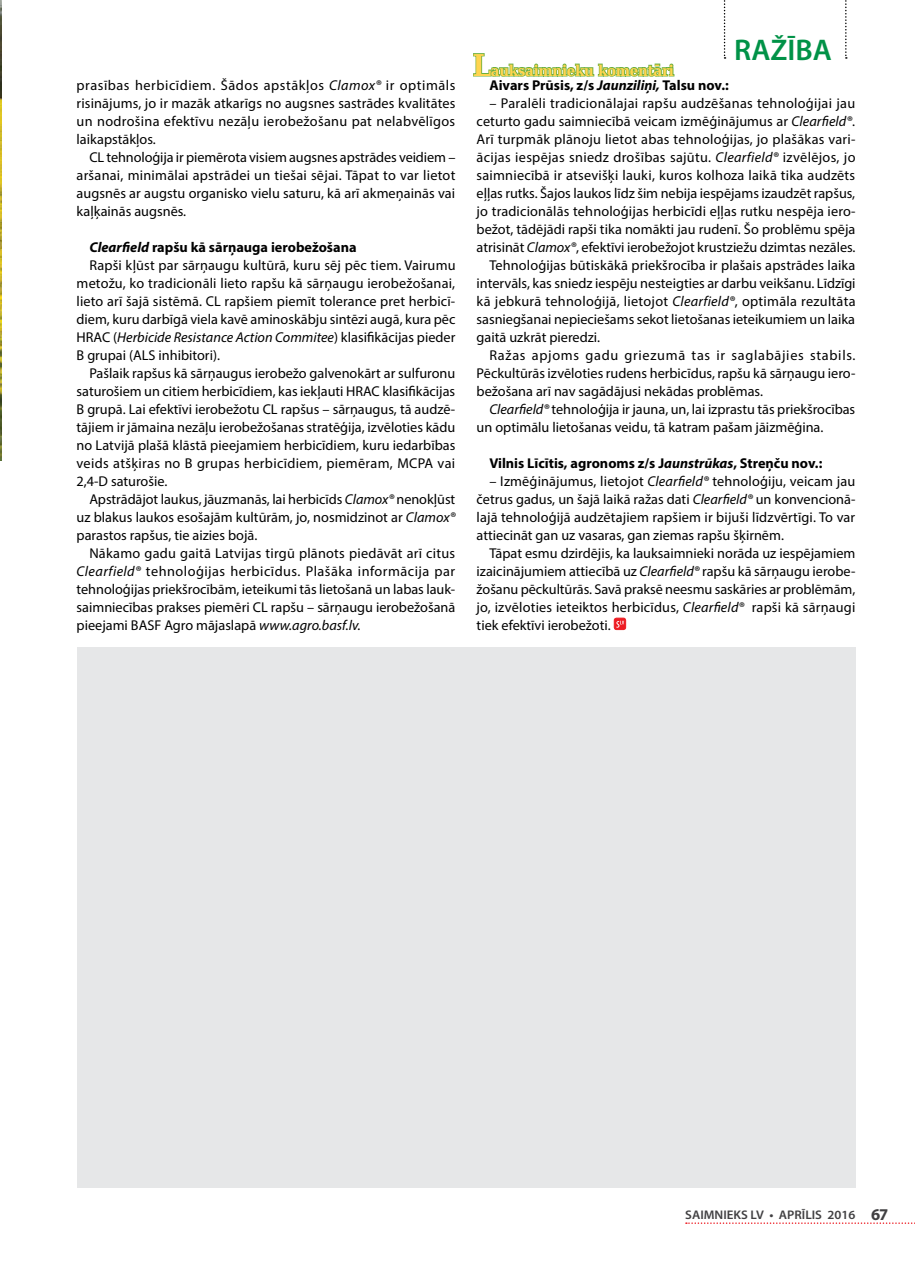
<style>
.page{position:relative;width:915px;height:1263px;background:#fff}
.page>*{position:absolute;margin:0;border:0;box-sizing:border-box;transform-origin:0 0}
.t1{font:600 30px "Myriad Pro";color:#009247}
.t2{font:700 15px "DejaVu Serif Condensed";letter-spacing:-.02em;color:#ffd44f}
.t3{font:14.25px/18px "Myriad Pro";color:#000;text-align:justify}
.t4{font:14.25px "Myriad Pro";letter-spacing:.02em;color:#000}
.t5{font:700 14.25px "Myriad Pro";color:#000}
.t6{font:italic 14.25px "Myriad Pro";color:#000}
.t7{font:14.25px "Myriad Pro";letter-spacing:.035em;color:#000}
.t8{font:14.25px "Myriad Pro";letter-spacing:.05em;color:#000}
.t9{font:600 12.6px "Myriad Pro";color:#414042;scale:1.04 1}
.s1{font-style:italic}
.s2{font-style:normal}
.s3{font-size:30px}
.s4{font-weight:700;font-size:16.5px}
</style>
<div class="page">
<img style="left:0;top:0;width:1px;height:461px">
<svg style="left:845px;top:0;width:1px;height:59px"></svg>
<svg style="left:723px;top:0;width:2px;height:59px"></svg>
<svg style="left:614px;top:618px;width:11px;height:12px"></svg>
<div style="left:613px;top:618px;width:13px;height:12px;border:1px solid #ed1d24;border-radius:2px"></div>
<svg style="left:616px;top:621px;width:8px;height:7px"></svg>
<div style="left:77px;top:648px;width:778px;height:540px;background:#e6e7e8"></div>
<svg style="left:473px;top:53px;width:202px;height:24px"></svg>
<svg style="left:685px;top:1222px;width:230px;height:2px"></svg>
<p class="t3" style="left:77px;top:76px;width:380px">prasības herbicīdiem. Šādos apstākļos <span class="s1">Clamox®</span> ir optimāls risinājums, jo ir mazāk atkarīgs no augsnes sastrādes kvalitātes un nodrošina efektīvu nezāļu ierobežošanu pat nelabvēlīgos laikapstākļos.</p>
<p class="t3" style="left:77px;top:148px;width:380px;text-indent:13px">CL tehnoloģija ir piemērota visiem augsnes apstrādes veidiem – aršanai, minimālai apstrādei un tiešai sējai. Tāpat to var lietot augsnēs ar augstu organisko vielu saturu, kā arī akmeņainās vai kaļķainās augsnēs.</p>
<p class="t5" style="left:89px;top:238px;width:268px"><span class="s1">Clearfield</span> rapšu kā sārņauga ierobežošana</p>
<p class="t3" style="left:89px;top:256px;width:367px">Rapši kļūst par sārņaugu kultūrā, kuru sēj pēc tiem. Vairumu</p>
<p class="t3" style="left:77px;top:274px;width:380px">metožu, ko tradicionāli lieto rapšu kā sārņaugu ierobežošanai,</p>
<p class="t3" style="left:77px;top:292px;width:380px">lieto arī šajā sistēmā. CL rapšiem piemīt tolerance pret herbicī-</p>
<p class="t3" style="left:77px;top:310px;width:380px">diem, kuru darbīgā viela kavē aminoskābju sintēzi augā, kura pēc</p>
<p class="t6" style="left:77px;top:328px;width:380px"><span class="s2">HRAC (</span>Herbicide Resistance Action Commitee<span class="s2">) klasifikācijas pieder</span></p>
<p class="t3" style="left:77px;top:346px;width:145px">B grupai (ALS inhibitori).</p>
<p class="t3" style="left:89px;top:364px;width:367px">Pašlaik rapšus kā sārņaugus ierobežo galvenokārt ar sulfuronu</p>
<p class="t3" style="left:77px;top:382px;width:380px">saturošiem un citiem herbicīdiem, kas iekļauti HRAC klasifikācijas</p>
<p class="t3" style="left:77px;top:400px;width:380px">B grupā. Lai efektīvi ierobežotu CL rapšus – sārņaugus, tā audzē-</p>
<p class="t3" style="left:77px;top:418px;width:380px">tājiem ir jāmaina nezāļu ierobežošanas stratēģija, izvēloties kādu</p>
<p class="t3" style="left:77px;top:436px;width:380px">no Latvijā plašā klāstā pieejamiem herbicīdiem, kuru iedarbības</p>
<p class="t4" style="left:77px;top:454px;width:380px">veids atšķiras no B grupas herbicīdiem, piemēram, MCPA vai</p>
<p class="t3" style="left:77px;top:472px;width:92px">2,4-D saturošie.</p>
<p class="t3" style="left:89px;top:490px;width:367px">Apstrādājot laukus, jāuzmanās, lai herbicīds <span class="s1">Clamox®</span> nenokļūst</p>
<p class="t3" style="left:77px;top:508px;width:380px">uz blakus laukos esošajām kultūrām, jo, nosmidzinot ar <span class="s1">Clamox®</span></p>
<p class="t3" style="left:77px;top:526px;width:182px">parastos rapšus, tie aizies bojā.</p>
<p class="t3" style="left:89px;top:544px;width:367px">Nākamo gadu gaitā Latvijas tirgū plānots piedāvāt arī citus</p>
<p class="t7" style="left:77px;top:562px;width:380px"><span class="s1">Clearfield®</span> tehnoloģijas herbicīdus. Plašāka informācija par</p>
<p class="t3" style="left:77px;top:580px;width:380px">tehnoloģijas priekšrocībām, ieteikumi tās lietošanā un labas lauk-</p>
<p class="t3" style="left:77px;top:598px;width:380px">saimniecības prakses piemēri CL rapšu – sārņaugu ierobežošanā</p>
<p class="t3" style="left:77px;top:616px;width:286px">pieejami BASF Agro mājaslapā <span class="s1">www.agro.basf.lv.</span></p>
<p class="t2" style="left:472px;top:59px;width:203px"><span class="s3">L</span>auksaimnieku komentāri</p>
<h1 class="t1" style="left:733px;top:31px;width:99px">RAŽĪBA</h1>
<p class="t5" style="left:489px;top:76px;width:241px">Aivars Prūsis, z/s <span class="s1">Jaunziliņi,</span> Talsu nov.:</p>
<p class="t4" style="left:489px;top:94px;width:367px">– Paralēli tradicionālajai rapšu audzēšanas tehnoloģijai jau</p>
<p class="t3" style="left:476px;top:112px;width:380px">ceturto gadu saimniecībā veicam izmēģinājumus ar <span class="s1">Clearfield®</span>.</p>
<p class="t3" style="left:476px;top:130px;width:380px">Arī turpmāk plānoju lietot abas tehnoloģijas, jo plašākas vari-</p>
<p class="t4" style="left:476px;top:148px;width:380px">ācijas iespējas sniedz drošības sajūtu. <span class="s1">Clearfield®</span> izvēlējos, jo</p>
<p class="t3" style="left:476px;top:166px;width:380px">saimniecībā ir atsevišķi lauki, kuros kolhoza laikā tika audzēts</p>
<p class="t3" style="left:476px;top:184px;width:380px">eļļas rutks. Šajos laukos līdz šim nebija iespējams izaudzēt rapšus,</p>
<p class="t3" style="left:476px;top:202px;width:380px">jo tradicionālās tehnoloģijas herbicīdi eļļas rutku nespēja iero-</p>
<p class="t3" style="left:476px;top:220px;width:380px">bežot, tādējādi rapši tika nomākti jau rudenī. Šo problēmu spēja</p>
<p class="t3" style="left:476px;top:238px;width:380px">atrisināt <span class="s1">Clamox®</span>, efektīvi ierobežojot krustziežu dzimtas nezāles.</p>
<p class="t3" style="left:489px;top:256px;width:367px">Tehnoloģijas būtiskākā priekšrocība ir plašais apstrādes laika</p>
<p class="t3" style="left:476px;top:274px;width:380px">intervāls, kas sniedz iespēju nesteigties ar darbu veikšanu. Līdzīgi</p>
<p class="t4" style="left:476px;top:292px;width:380px">kā jebkurā tehnoloģijā, lietojot <span class="s1">Clearfield®</span>, optimāla rezultāta</p>
<p class="t3" style="left:476px;top:310px;width:380px">sasniegšanai nepieciešams sekot lietošanas ieteikumiem un laika</p>
<p class="t3" style="left:476px;top:328px;width:125px">gaitā uzkrāt pieredzi.</p>
<p class="t8" style="left:489px;top:346px;width:367px">Ražas apjoms gadu griezumā tas ir saglabājies stabils.</p>
<p class="t3" style="left:476px;top:364px;width:380px">Pēckultūrās izvēloties rudens herbicīdus, rapšu kā sārņaugu iero-</p>
<p class="t3" style="left:476px;top:382px;width:288px">bežošana arī nav sagādājusi nekādas problēmas.</p>
<p class="t3" style="left:489px;top:400px;width:367px"><span class="s1">Clearfield®</span> tehnoloģija ir jauna, un, lai izprastu tās priekšrocības</p>
<p class="t3" style="left:476px;top:418px;width:348px">un optimālu lietošanas veidu, tā katram pašam jāizmēģina.</p>
<p class="t5" style="left:489px;top:454px;width:334px">Vilnis Līcītis, agronoms z/s J<span class="s1">aunstrūkas</span>, Streņču nov.:</p>
<p class="t3" style="left:476px;top:472px;width:380px;text-indent:13px">– Izmēģinājumus, lietojot <span class="s1">Clearfield®</span> tehnoloģiju, veicam jau četrus gadus, un šajā laikā ražas dati <span class="s1">Clearfield®</span> un konvencionā&shy;lajā tehnoloģijā audzētajiem rapšiem ir bijuši līdzvērtīgi. To var attiecināt gan uz vasaras, gan ziemas rapšu šķirnēm.</p>
<p class="t3" style="left:476px;top:544px;width:380px;text-indent:13px">Tāpat esmu dzirdējis, ka lauksaimnieki norāda uz iespējamiem izaicinājumiem attiecībā uz <span class="s1">Clearfield®</span> rapšu kā sārņaugu ierobe&shy;žošanu pēckultūrās. Savā praksē neesmu saskāries ar problēmām, jo, izvēloties ieteiktos herbicīdus, <span class="s1">Clearfield®</span> rapši kā sārņaugi tiek efektīvi ierobežoti.</p>
<p class="t9" style="left:685px;top:1207px;width:197px">SAIMNIEKS LV • APRĪLIS 2016 <span class="s4">67</span></p>
</div>
